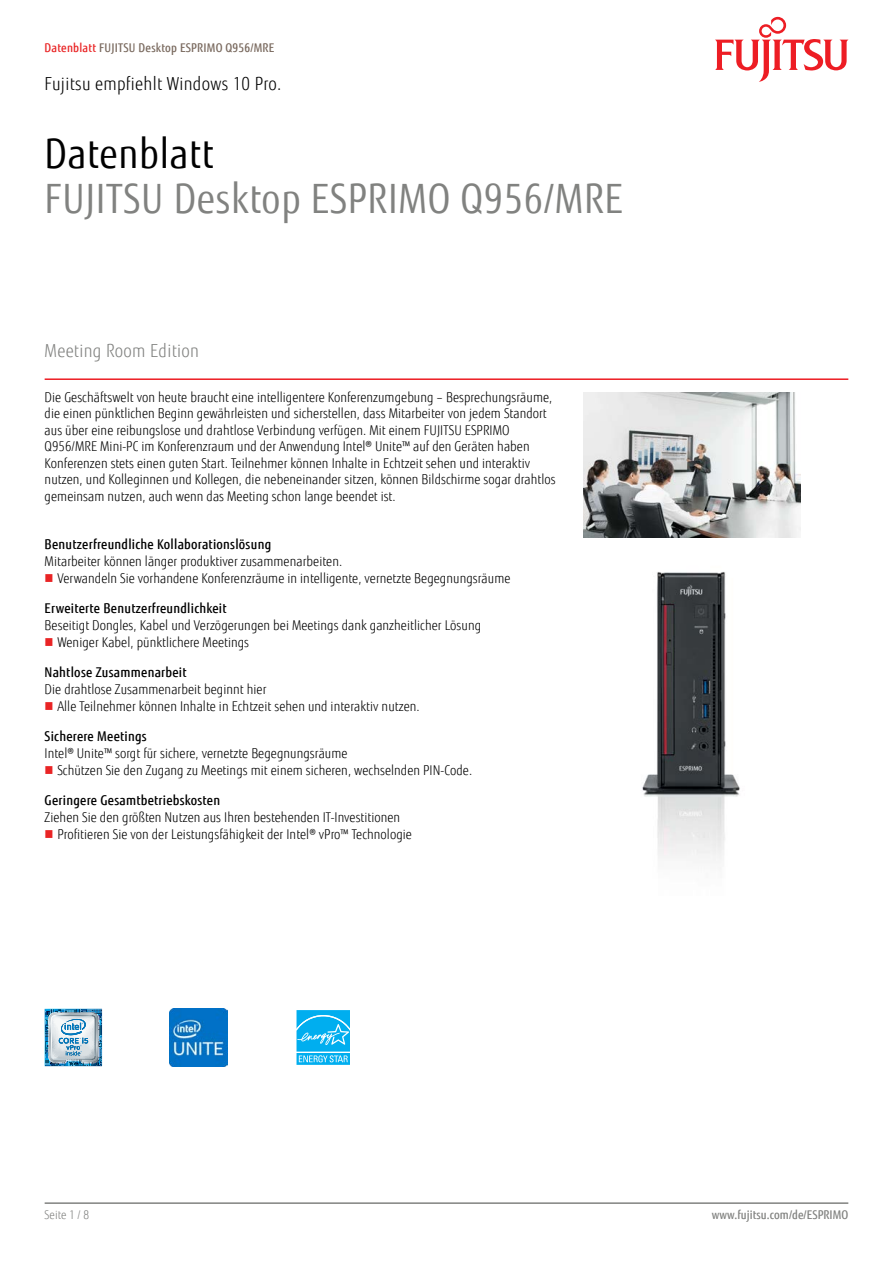
<style>
.page{position:relative;width:893px;height:1263px;background:#fff}
.page>*{position:absolute;margin:0;border:0;box-sizing:border-box;transform-origin:0 0}
.t1{font:40.5px "Fujitsu Sans";letter-spacing:.02em;color:#818280;scale:.9 1}
.t2{font:40.5px "Fujitsu Sans";letter-spacing:.02em;color:#000;scale:.9 1}
.t3{font:300 18px "Fujitsu Sans";letter-spacing:.02em;color:#000;scale:.9 1}
.t4{font:300 18px "Fujitsu Sans";letter-spacing:.02em;color:#818280;scale:.9 1}
.t5{font:300 13.5px/16.5px "Fujitsu Sans";letter-spacing:.005em;color:#000;scale:.9 1}
.t6{font:500 13.5px "Fujitsu Sans";letter-spacing:.02em;color:#000;scale:.9 1}
.t7{font:500 12px "Fujitsu Sans";letter-spacing:.02em;color:#79695e;scale:.9 1}
.t8{font:500 12px "Fujitsu Sans";letter-spacing:.005em;color:#818280;scale:.9 1}
.t9{font:300 12px "Fujitsu Sans";letter-spacing:.005em;color:#818280;scale:.9 1}
.s1{color:#e92425}
</style>
<div class="page">
<hr style="left:45px;top:1202px;width:803px;height:2px;background:#818280">
<hr style="left:45px;top:378px;width:803px;height:2px;background:#ed1d24">
<svg style="left:715px;top:17px;width:133px;height:65px"></svg>
<img style="left:584px;top:393px;width:217px;height:144px">
<img style="left:642px;top:572px;width:98px;height:289px">
<svg style="left:45px;top:1009px;width:58px;height:58px"></svg>
<img style="left:170px;top:1009px;width:57px;height:57px">
<svg style="left:296px;top:1010px;width:54px;height:55px"></svg>
<p class="t7" style="left:45px;top:40px;width:257px"><span class="s1">Datenblatt</span> FUJITSU Desktop ESPRIMO Q956/MRE</p>
<h2 class="t3" style="left:45px;top:73px;width:265px">Fujitsu empfiehlt Windows 10 Pro.</h2>
<h1 class="t2" style="left:45px;top:130px;width:189px">Datenblatt</h1>
<h1 class="t1" style="left:45px;top:175px;width:644px">FUJITSU Desktop ESPRIMO Q956/MRE</h1>
<h2 class="t4" style="left:45px;top:340px;width:173px">Meeting Room Edition</h2>
<p class="t5" style="left:45px;top:389px;width:569px">Die Geschäftswelt von heute braucht eine intelligentere Konferenzumgebung – Besprechungsräume, die einen pünktlichen Beginn gewährleisten und sicherstellen, dass Mitarbeiter von jedem Standort aus über eine reibungslose und drahtlose Verbindung verfügen. Mit einem FUJITSU ESPRIMO Q956/MRE Mini-PC im Konferenzraum und der Anwendung Intel® Unite™ auf den Geräten haben Konferenzen stets einen guten Start. Teilnehmer können Inhalte in Echtzeit sehen und interaktiv nutzen, und Kolleginnen und Kollegen, die nebeneinander sitzen, können Bildschirme sogar drahtlos gemeinsam nutzen, auch wenn das Meeting schon lange beendet ist.</p>
<p class="t6" style="left:45px;top:535px;width:253px">Benutzerfreundliche Kollaborationslösung</p>
<p class="t5" style="left:57px;top:553px;width:505px;line-height:17.1px;text-indent:-13px">Mitarbeiter können länger produktiver zusammenarbeiten.<br>Verwandeln Sie vorhandene Konferenzräume in intelligente, vernetzte Begegnungsräume</p>
<p class="t6" style="left:45px;top:599px;width:204px">Erweiterte Benutzerfreundlichkeit</p>
<p class="t5" style="left:57px;top:617px;width:472px;line-height:17.1px;text-indent:-13px">Beseitigt Dongles, Kabel und Verzögerungen bei Meetings dank ganzheitlicher Lösung<br>Weniger Kabel, pünktlichere Meetings</p>
<p class="t6" style="left:45px;top:664px;width:159px">Nahtlose Zusammenarbeit</p>
<p class="t5" style="left:57px;top:681px;width:404px;line-height:17.1px;text-indent:-13px">Die drahtlose Zusammenarbeit beginnt hier<br>Alle Teilnehmer können Inhalte in Echtzeit sehen und interaktiv nutzen.</p>
<p class="t6" style="left:45px;top:728px;width:115px">Sicherere Meetings</p>
<p class="t5" style="left:57px;top:745px;width:462px;line-height:17.1px;text-indent:-13px">Intel® Unite™ sorgt für sichere, vernetzte Begegnungsräume<br>Schützen Sie den Zugang zu Meetings mit einem sicheren, wechselnden PIN-Code.</p>
<p class="t6" style="left:45px;top:792px;width:197px">Geringere Gesamtbetriebskosten</p>
<p class="t5" style="left:57px;top:809px;width:395px;line-height:17.1px;text-indent:-13px">Ziehen Sie den größten Nutzen aus Ihren bestehenden IT-Investitionen<br>Profitieren Sie von der Leistungsfähigkeit der Intel® vPro™ Technologie</p>
<p class="t9" style="left:45px;top:1208px;width:51px">Seite 1 / 8</p>
<p class="t8" style="left:712px;top:1208px;width:153px">www.fujitsu.com/de/ESPRIMO</p>
</div>
